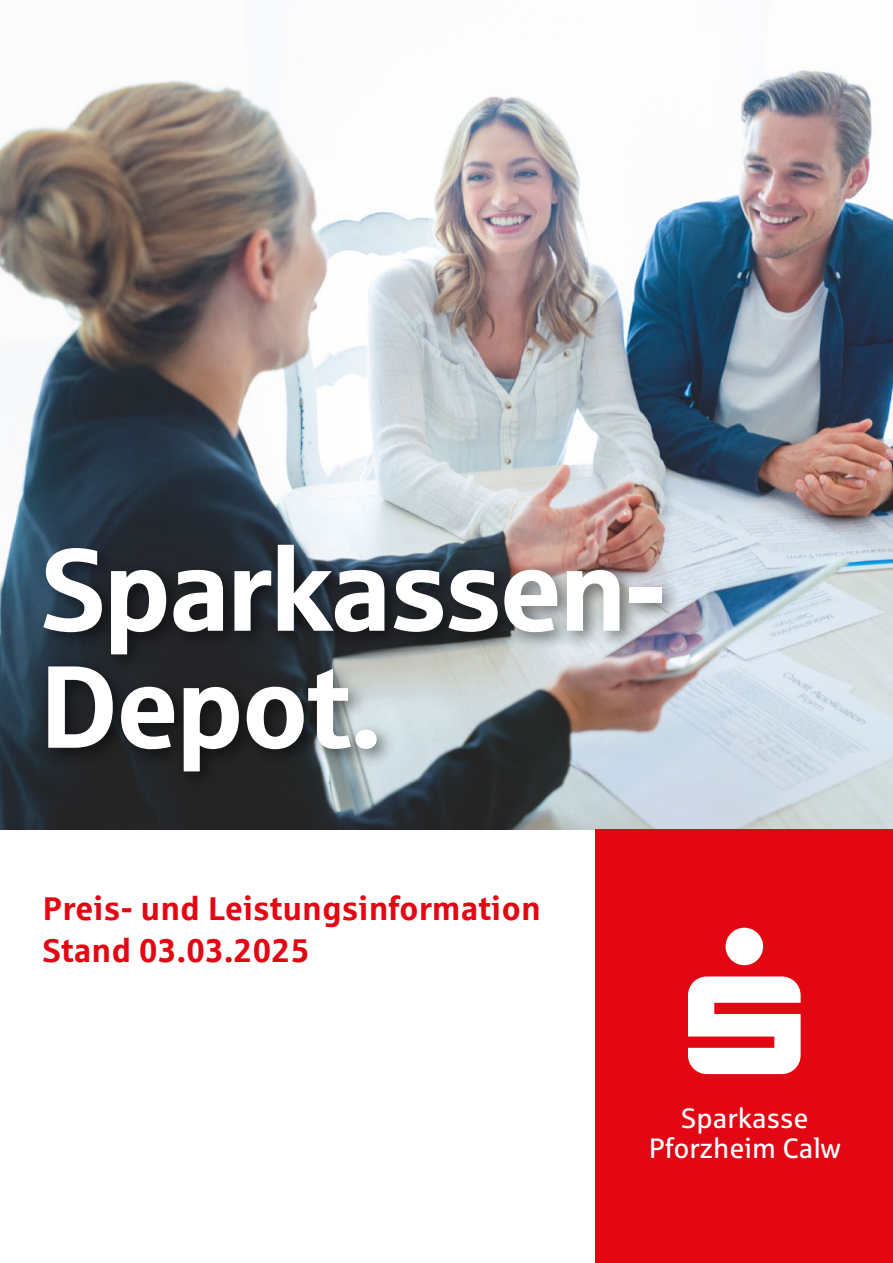
<style>
.page{position:relative;width:893px;height:1263px;background:#fff}
.page>*{position:absolute;margin:0;border:0;box-sizing:border-box;transform-origin:0 0}
.Headline_klein{font:117px/117px "Sparkasse Head";color:#fff}
.Headline_klein-2{font:700 33px/42px "Sparkasse Rg";color:#e30613}
.t1{font:28.05px/29.8px "Sparkasse Rg";color:#fff;text-align:center}
</style>
<div class="page">
<img style="left:0;top:70px;width:893px;height:759px">
<div style="left:595px;top:829px;width:298px;height:434px;background:#e30613"></div>
<svg style="left:688px;top:928px;width:113px;height:146px"></svg>
<div style="left:37px;top:537px;width:645px;height:254px;background:#000;opacity:.5"></div>
<p class="Headline_klein" style="left:42px;top:527px;width:625px">Sparkassen-<br>Depot.</p>
<p class="Headline_klein-2" style="left:43px;top:887px;width:500px">Preis- und Leistungsinformation<br>Stand 03.03.2025</p>
<p class="t1" style="left:649px;top:1102px;width:193px">Sparkasse<br>Pforzheim Calw</p>
</div>
